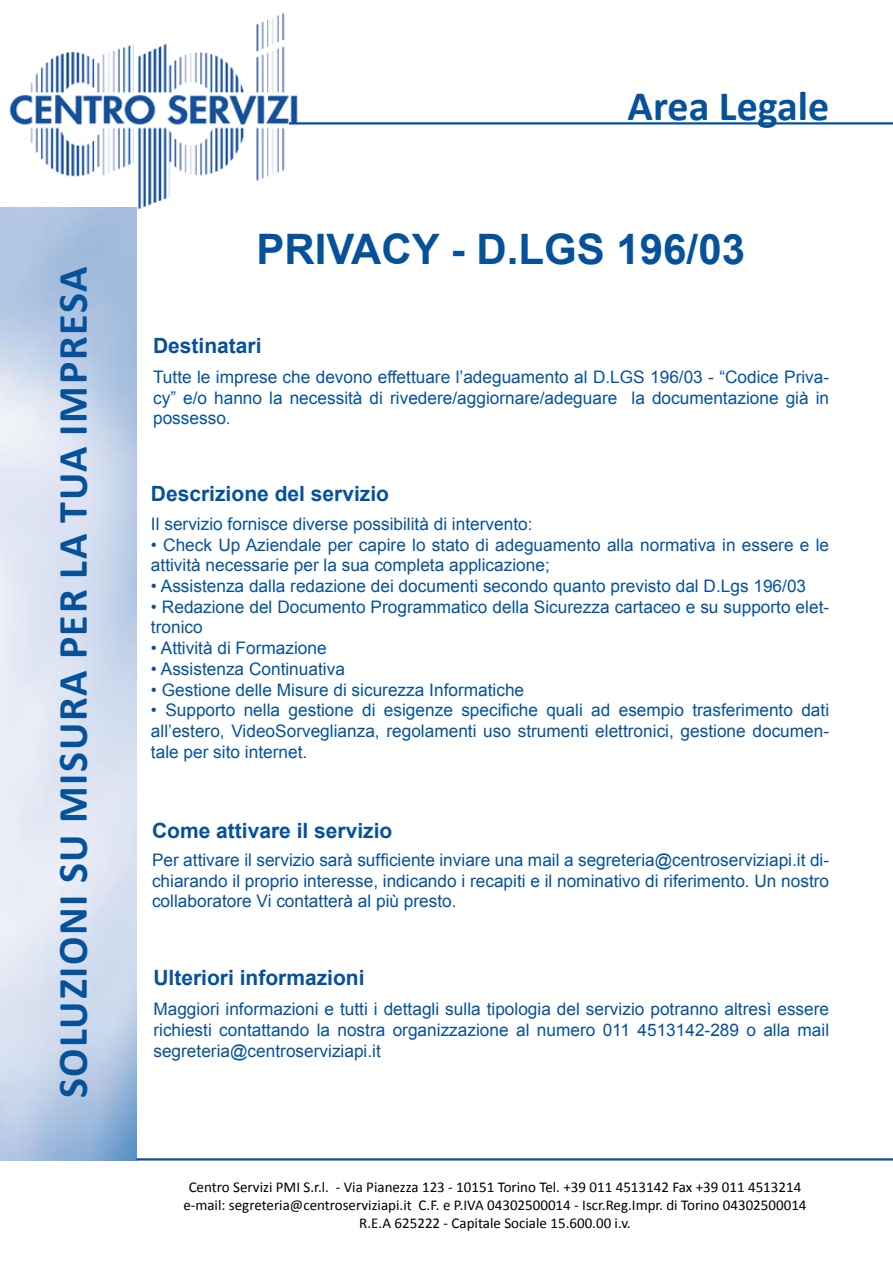
<style>
.page{position:relative;width:893px;height:1263px;background:#fff}
.page>*{position:absolute;margin:0;border:0;box-sizing:border-box;transform-origin:0 0}
.t1{font:700 42px "Calibri";letter-spacing:.04em;color:#05529b}
.t2{font:700 42px "Arial";color:#05529b}
.t3{font:700 21px "Arial";color:#05529b}
.t4{font:17.25px/20.7px "Arial";color:#05529b;text-align:justify}
.t5{font:15px/18px "Calibri";color:#000;text-align:center}
</style>
<div class="page">
<img style="left:9px;top:13px;width:289px;height:197px">
<img style="left:0;top:207px;width:137px;height:953px">
<hr style="left:289px;top:122px;width:604px;height:3px;background:#05529b">
<hr style="left:136px;top:1158px;width:757px;height:2px;background:#05529b">
<h1 class="t1" style="left:47px;top:1098px;width:833px;rotate:-90deg">Soluzioni su misura per la tua impresa</h1>
<h1 class="t1" style="left:628px;top:80px;width:203px">Area Legale</h1>
<h1 class="t2" style="left:256px;top:222px;width:490px">PRIVACY - D.Lgs 196/03</h1>
<p class="t3" style="left:153px;top:332px;width:110px">Destinatari</p>
<p class="t4" style="left:153px;top:367px;width:678px">Tutte le imprese che devono effettuare l’adeguamento al D.LGS 196/03 - “Codice Priva&shy;cy” e/o hanno la necessità di rivedere/aggiornare/adeguare la documentazione già in possesso.</p>
<p class="t3" style="left:151px;top:480px;width:240px">Descrizione del servizio</p>
<p class="t4" style="left:151px;top:514px;width:383px">Il servizio fornisce diverse possibilità di intervento:</p>
<p class="t4" style="left:151px;top:534px;width:680px">• Check Up Aziendale per capire lo stato di adeguamento alla normativa in essere e le attività necessarie per la sua completa applicazione;</p>
<p class="t4" style="left:151px;top:576px;width:657px">• Assistenza dalla redazione dei documenti secondo quanto previsto dal D.Lgs 196/03</p>
<p class="t4" style="left:151px;top:596px;width:680px">• Redazione del Documento Programmatico della Sicurezza cartaceo e su supporto elet&shy;tronico</p>
<p class="t4" style="left:151px;top:638px;width:177px">• Attività di Formazione</p>
<p class="t4" style="left:151px;top:659px;width:195px">• Assistenza Continuativa</p>
<p class="t4" style="left:151px;top:679px;width:375px">• Gestione delle Misure di sicurezza Informatiche</p>
<p class="t4" style="left:151px;top:700px;width:680px">• Supporto nella gestione di esigenze specifiche quali ad esempio trasferimento dati all’estero, VideoSorveglianza, regolamenti uso strumenti elettronici, gestione documen&shy;tale per sito internet.</p>
<p class="t3" style="left:152px;top:817px;width:242px">Come attivare il servizio</p>
<p class="t4" style="left:152px;top:850px;width:679px">Per attivare il servizio sarà sufficiente inviare una mail a segreteria@centroserviziapi.it di&shy;chiarando il proprio interesse, indicando i recapiti e il nominativo di riferimento. Un nostro collaboratore Vi contatterà al più presto.</p>
<p class="t3" style="left:153px;top:963px;width:213px">Ulteriori informazioni</p>
<p class="t4" style="left:153px;top:999px;width:677px">Maggiori informazioni e tutti i dettagli sulla tipologia del servizio potranno altresì essere richiesti contattando la nostra organizzazione al numero 011 4513142-289 o alla mail segreteria@centroserviziapi.it</p>
<p class="t5" style="left:183px;top:1178px;width:625px">Centro Servizi PMI S.r.l. - Via Pianezza 123 - 10151 Torino Tel. +39 011 4513142 Fax +39 011 4513214 e-mail: segreteria@centroserviziapi.it C.F. e P.IVA 04302500014 - Iscr.Reg.Impr. di Torino 04302500014<br>R.E.A 625222 - Capitale Sociale 15.600.00 i.v.</p>
</div>
